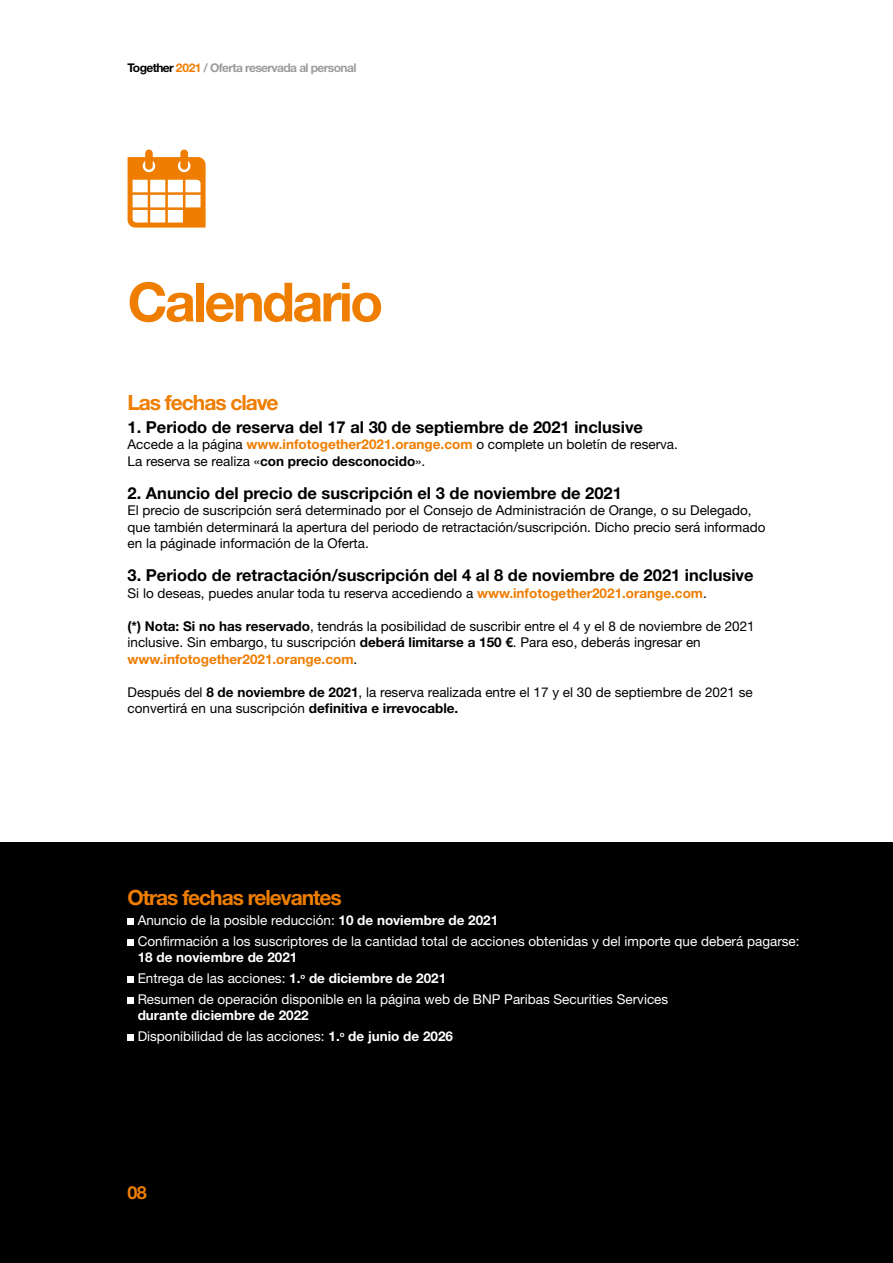
<style>
.page{position:relative;width:893px;height:1263px;background:#fff}
.page>*{position:absolute;margin:0;border:0;box-sizing:border-box;transform-origin:0 0}
.t1{font:700 54px "Helvetica Neue LT Std";letter-spacing:-.05em;color:#ef7d00}
.t2{font:700 21px "Helvetica Neue LT Std";letter-spacing:-.05em;color:#ef7d00}
.t3{font:700 18px "Helvetica Neue LT Std";color:#ef7d00}
.t4{font:700 16.5px "Helvetica Neue LT Std";color:#000}
.t5{font:13.5px/16.5px "Helvetica Neue LT Std";color:#000}
.t6{font:13.5px/20.7px "Helvetica Neue LT Std";color:#fff}
.t7{font:700 13.5px/20.7px "Helvetica Neue LT Std";color:#fff}
.t8{font:700 12px "Helvetica Neue LT Std";letter-spacing:-.05em;color:#9d9d9c}
.s1{color:#000}
.s2{color:#ef7d00}
.s3{font-weight:700;color:#ef7d00}
.s4{font-weight:700}
.s5{font-weight:400}
</style>
<div class="page">
<div style="left:0;top:843px;width:893px;height:420px;background:#000"></div>
<svg style="left:128px;top:919px;width:6px;height:6px"></svg>
<div style="left:128px;top:939px;width:6px;height:7px;background:#fff"></div>
<svg style="left:128px;top:977px;width:6px;height:6px"></svg>
<div style="left:128px;top:997px;width:6px;height:7px;background:#fff"></div>
<svg style="left:128px;top:1035px;width:6px;height:6px"></svg>
<svg style="left:128px;top:150px;width:78px;height:78px"></svg>
<p class="t8" style="left:128px;top:61px;width:230px"><span class="s1">Together</span> <span class="s2">2021</span> / Oferta reservada al personal</p>
<h1 class="t1" style="left:128px;top:269px;width:257px">Calendario</h1>
<h2 class="t2" style="left:128px;top:390px;width:153px">Las fechas clave</h2>
<p class="t4" style="left:128px;top:417px;width:517px">1. Periodo de reserva del 17 al 30 de septiembre de 2021 inclusive</p>
<p class="t5" style="left:128px;top:436px;width:552px">Accede a la página <span class="s3">www.infotogether2021.orange.com</span> o complete un boletín de reserva.<br>La reserva se realiza «<span class="s4">con precio desconocido</span>».</p>
<p class="t4" style="left:128px;top:483px;width:496px">2. Anuncio del precio de suscripción el 3 de noviembre de 2021</p>
<p class="t5" style="left:128px;top:502px;width:639px">El precio de suscripción será determinado por el Consejo de Administración de Orange, o su Delegado, que también determinará la apertura del periodo de retractación/suscripción. Dicho precio será informado en la páginade información de la Oferta.</p>
<p class="t4" style="left:128px;top:565px;width:628px">3. Periodo de retractación/suscripción del 4 al 8 de noviembre de 2021 inclusive</p>
<p class="t5" style="left:128px;top:585px;width:581px">Si lo deseas, puedes anular toda tu reserva accediendo a <span class="s3">www.infotogether2021.orange.com</span>.</p>
<p class="t5" style="left:128px;top:618px;width:629px"><span class="s4">(*) Nota: Si no has reservado</span>, tendrás la posibilidad de suscribir entre el 4 y el 8 de noviembre de 2021 inclusive. Sin embargo, tu suscripción <span class="s4">deberá limitarse a 150 €</span>. Para eso, deberás ingresar en <span class="s3">www.infotogether2021.orange.com</span>.</p>
<p class="t5" style="left:128px;top:684px;width:627px">Después del <span class="s4">8 de noviembre de 2021</span>, la reserva realizada entre el 17 y el 30 de septiembre de 2021 se convertirá en una suscripción <span class="s4">definitiva e irrevocable.</span></p>
<h2 class="t2" style="left:128px;top:884px;width:216px">Otras fechas relevantes</h2>
<p class="t6" style="left:138px;top:910px;width:663px">Anuncio de la posible reducción: <span class="s4">10 de noviembre de 2021<br></span>Confirmación a los suscriptores de la cantidad total de acciones obtenidas y del importe que deberá pagarse:</p>
<p class="t6" style="left:138px;top:947px;width:532px"><span class="s4">18 de noviembre de 2021<br></span>Entrega de las acciones: <span class="s4">1.</span><sup>o</sup> <span class="s4">de diciembre de 2021<br></span>Resumen de operación disponible en la página web de BNP Paribas Securities Services</p>
<p class="t7" style="left:138px;top:1005px;width:317px">durante diciembre de 2022<br><span class="s5">Disponibilidad de las acciones:</span> 1.<sup>o</sup> de junio de 2026</p>
<h3 class="t3" style="left:128px;top:1182px;width:21px">08</h3>
</div>
